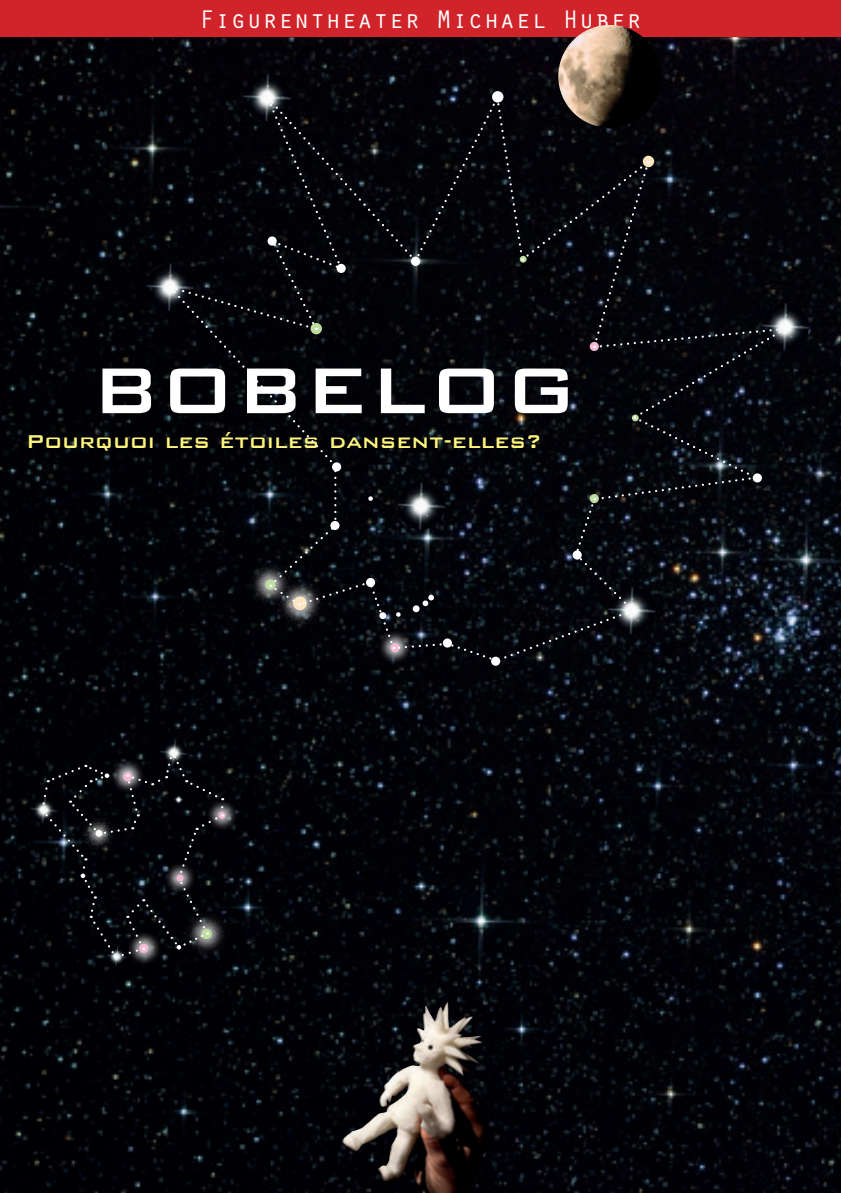
<style>
.page{position:relative;width:841px;height:1193px;background:#fff}
.page>*{position:absolute;margin:0;border:0;box-sizing:border-box;transform-origin:0 0}
.t1{font:500 86.4px "Bank Gothic";color:#fff}
.t2{font:26.4px "Orator";color:#fff}
.t3{font:500 24.8px "Bank Gothic";color:#fff57d}
</style>
<div class="page">
<img style="left:0;top:37px;width:841px;height:1155px">
<div style="left:492px;top:91px;width:11px;height:12px;background:#fff;border-radius:50%"></div>
<div style="left:146px;top:263px;width:42px;height:42px;background:#fff;opacity:.75"></div>
<div style="left:377px;top:630px;width:36px;height:35px;background:#fff;opacity:.75"></div>
<div style="left:491px;top:656px;width:9px;height:9px;background:#fff;border-radius:50%"></div>
<img style="left:146px;top:264px;width:23px;height:48px">
<img style="left:243px;top:74px;width:49px;height:22px">
<img style="left:786px;top:303px;width:24px;height:48px">
<div style="left:0;top:0;width:841px;height:37px;background:#d1232a"></div>
<img style="left:558px;top:25px;width:103px;height:103px;border-radius:51px">
<img style="left:30px;top:796px;width:27px;height:26px;border-radius:13px">
<img style="left:160px;top:739px;width:27px;height:26px;border-radius:13px">
<div style="left:185px;top:912px;width:43px;height:42px;background:#fff;opacity:.75"></div>
<div style="left:205px;top:798px;width:33px;height:33px;background:#fff;opacity:.75"></div>
<div style="left:126px;top:930px;width:35px;height:35px;background:#fff;opacity:.75"></div>
<img style="left:107px;top:946px;width:20px;height:19px;border-radius:10px">
<svg style="left:40px;top:750px;width:183px;height:208px;background:#0e0f13"></svg>
<div style="left:163px;top:861px;width:33px;height:33px;background:#fff;opacity:.75"></div>
<div style="left:177px;top:874px;width:6px;height:7px;background:#f6b9d4;border-radius:50%"></div>
<svg style="left:169px;top:96px;width:617px;height:566px;background:#090a0f"></svg>
<img style="left:342px;top:1005px;width:149px;height:187px">
<p class="t2" style="left:199px;top:0;width:444px">Figurentheater Michael Huber</p>
<h1 class="t1" style="left:91px;top:344px;width:489px">BOBELOG</h1>
<p class="t3" style="left:26px;top:428px;width:518px">Pourquoi les étoiles dansent-elles?</p>
</div>
